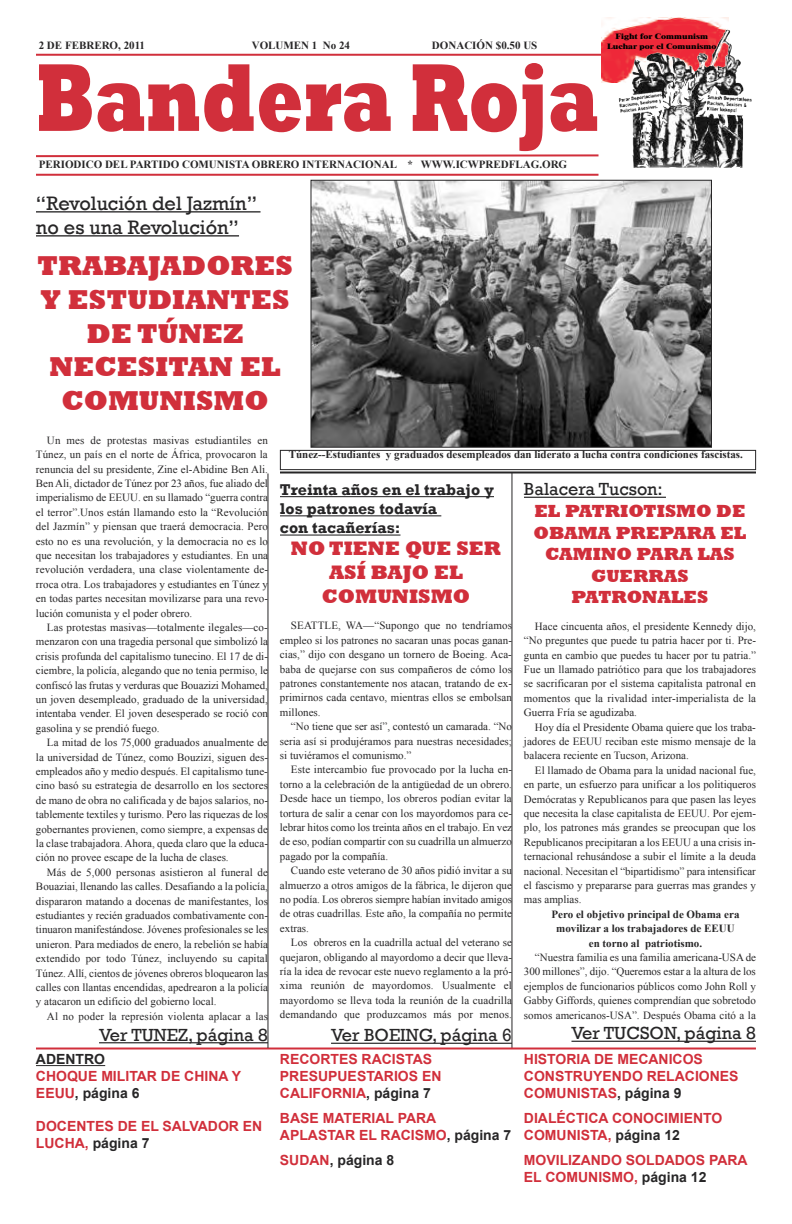
<style>
.page{position:relative;width:792px;height:1224px;background:#fff}
.page>*{position:absolute;margin:0;border:0;box-sizing:border-box;transform-origin:0 0}
.t1{font:800 98px "Rockwell";color:#d12f3b;scale:.7 1}
.t2{font:800 28px/33.6px "Rockwell";color:#d12f3b;text-align:center}
.t3{font:20px/24px "Rockwell";color:#272627}
.t4{font:800 20px/24px "Rockwell";color:#d12f3b;text-align:center}
.t5{font:18px "Rockwell";color:#272627}
.t6{font:800 18px/21.6px "Rockwell";color:#d12f3b;text-align:center}
.t7{font:700 16px/19.2px "Rockwell";color:#272627}
.t8{font:700 14px/16.8px "Arial";color:#d12f3b}
.t9{font:700 14px "Arial";color:#272627}
.t10{font:11px/14.4px "Times New Roman";color:#272627;text-align:justify}
.t11{font:700 11px/14.4px "Times New Roman";color:#272627;text-align:center}
.t12{font:800 7.7px/9.2px "Times";color:#000;text-align:center;scale:1.22 1}
.s1{color:#272627}
.s2{color:#d12f3b}
</style>
<div class="page">
<svg style="left:36px;top:154px;width:563px;height:4px"></svg>
<hr style="left:36px;top:174px;width:563px;height:2px;background:#d12f3b">
<hr style="left:36px;top:54px;width:567px;height:2px;background:#d12f3b">
<svg style="left:601px;top:17px;width:151px;height:151px"></svg>
<img style="left:601px;top:18px;width:128px;height:64px">
<img style="left:620px;top:52px;width:43px;height:61px">
<img style="left:313px;top:182px;width:397px;height:264px">
<div style="left:311px;top:180px;width:401px;height:268px;border:1px solid #272627"></div>
<hr style="left:36px;top:1065px;width:69px;height:1px;background:#272627">
<hr style="left:99px;top:1042px;width:169px;height:1px;background:#272627">
<hr style="left:331px;top:1043px;width:181px;height:1px;background:#272627">
<hr style="left:571px;top:1041px;width:185px;height:1px;background:#272627">
<hr style="left:524px;top:497px;width:142px;height:1px;background:#272627">
<hr style="left:280px;top:496px;width:214px;height:1px;background:#272627">
<hr style="left:280px;top:515px;width:161px;height:1px;background:#272627">
<hr style="left:280px;top:535px;width:121px;height:1px;background:#272627">
<hr style="left:280px;top:472px;width:476px;height:2px;background:#272627">
<hr style="left:511px;top:472px;width:1px;height:576px;background:#272627">
<hr style="left:36px;top:1048px;width:720px;height:2px;background:#d12f3b">
<hr style="left:267px;top:473px;width:1px;height:575px;background:#272627">
<hr style="left:36px;top:211px;width:225px;height:2px;background:#272627">
<hr style="left:36px;top:235px;width:203px;height:2px;background:#272627">
<div style="left:280px;top:450px;width:476px;height:20px;border:1px solid #272627"></div>
<p class="t11" style="left:39px;top:39px;width:108px">2 DE FEBRERO, 2011</p>
<p class="t11" style="left:252px;top:39px;width:100px">VOLUMEN 1 No 24</p>
<p class="t11" style="left:432px;top:39px;width:107px">DONACIÓN $0.50 US</p>
<h1 class="t1" style="left:36px;top:38px;width:806px">BANDERA ROJA</h1>
<p class="t11" style="left:39px;top:157px;width:530px">PERIODICO DEL PARTIDO COMUNISTA OBRERO INTERNACIONAL * WWW.ICWPREDFLAG.ORG</p>
<p class="t12" style="left:607px;top:33px;width:91px">Fight for Communism<br>Luchar por el Comunismo</p>
<h3 class="t3" style="left:36px;top:191px;width:223px">“revolución del Jazmín” no es una revolución”</h3>
<h2 class="t2" style="left:37px;top:249px;width:257px">TRABAJADORES<br>Y ESTUDIANTES<br>DE TÚNEZ<br>NECESITAN EL<br>COMUNISMO</h2>
<p class="t10" style="left:36px;top:433px;width:234px;text-indent:11px">Un mes de protestas masivas estudiantiles en Túnez, un país en el norte de África, provocaron la renuncia del su presidente, Zine el-Abidine Ben Ali.<br>Ben Ali, dictador de Túnez por 23 años, fue aliado del imperialismo de EEUU. en su llamado “guerra contra el terror”.Unos están llamando esto la “Revolución del Jazmín” y piensan que traerá democracia. Pero esto no es una revolución, y la democracia no es lo que necesitan los trabajadores y estudiantes. En una revolución verdadera, una clase violentamente de&shy;rroca otra. Los trabajadores y estudiantes en Túnez y en todas partes necesitan movilizarse para una revo&shy;lución comunista y el poder obrero.</p>
<p class="t10" style="left:36px;top:620px;width:234px;text-indent:11px">Las protestas masivas—totalmente ilegales—co&shy;menzaron con una tragedia personal que simbolizó la crisis profunda del capitalismo tunecino. El 17 de di&shy;ciembre, la policía, alegando que no tenia permiso, le confiscó las frutas y verduras que Bouazizi Mohamed, un joven desempleado, graduado de la universidad, intentaba vender. El joven desesperado se roció con gasolina y se prendió fuego.</p>
<p class="t10" style="left:36px;top:735px;width:234px;text-indent:11px">La mitad de los 75,000 graduados anualmente de la universidad de Túnez, como Bouzizi, siguen des&shy;empleados año y medio después. El capitalismo tune&shy;cino basó su estrategia de desarrollo en los sectores de mano de obra no calificada y de bajos salarios, no&shy;tablemente textiles y turismo. Pero las riquezas de los gobernantes provienen, como siempre, a expensas de la clase trabajadora. Ahora, queda claro que la educa&shy;ción no provee escape de la lucha de clases.</p>
<p class="t10" style="left:36px;top:865px;width:234px;text-indent:11px">Más de 5,000 personas asistieron al funeral de Bouaziai, llenando las calles. Desafiando a la policía, dispararon matando a docenas de manifestantes, los estudiantes y recién graduados combativamente con&shy;tinuaron manifestándose. Jóvenes profesionales se les unieron. Para mediados de enero, la rebelión se había extendido por todo Túnez, incluyendo su capital Túnez. Allí, cientos de jóvenes obreros bloquearon las calles con llantas encendidas, apedrearon a la policía y atacaron un edificio del gobierno local.</p>
<p class="t10" style="left:47px;top:1009px;width:223px">Al no poder la represión violenta aplacar a las</p>
<p class="t9" style="left:36px;top:1052px;width:71px">ADENTRO</p>
<p class="t8" style="left:36px;top:1068px;width:207px">CHOQUE MILITAR DE CHINA Y<br>EEUU<span class="s1">, página 6</span></p>
<p class="t8" style="left:36px;top:1118px;width:228px">DOCENTES DE EL SALVADOR EN<br>LUCHA, <span class="s1">página 7</span></p>
<p class="t11" style="left:289px;top:447px;width:456px">Túnez--Estudiantes y graduados desempleados dan liderato a lucha contra condiciones fascistas.</p>
<h3 class="t5" style="left:524px;top:478px;width:140px">Balacera Tucson:</h3>
<h3 class="t6" style="left:534px;top:500px;width:214px">EL PATRIOTISMO DE<br>OBAMA PREPARA EL<br>CAMINO PARA LAS<br>GUERRAS<br>PATRONALES</h3>
<h3 class="t7" style="left:280px;top:480px;width:215px">Treinta años en el trabajo y los patrones todavía<br>con tacañerías:</h3>
<h3 class="t4" style="left:291px;top:536px;width:212px">NO TIENE QUE SER<br>ASÍ BAJO EL<br>COMUNISMO</h3>
<p class="t10" style="left:280px;top:618px;width:234px;text-indent:11px">SEATTLE, WA—“Supongo que no tendríamos empleo si los patrones no sacaran unas pocas ganan&shy;cias,” dijo con desgano un tornero de Boeing. Aca&shy;baba de quejarse con sus compañeros de cómo los patrones constantemente nos atacan, tratando de ex&shy;primirnos cada centavo, mientras ellos se embolsan millones.</p>
<p class="t10" style="left:280px;top:719px;width:234px;text-indent:11px">“No tiene que ser así”, contestó un camarada. “No seria así si produjéramos para nuestras necesidades; si tuviéramos el comunismo.”</p>
<p class="t10" style="left:280px;top:762px;width:234px;text-indent:11px">Este intercambio fue provocado por la lucha en&shy;torno a la celebración de la antigüedad de un obrero.<br>Desde hace un tiempo, los obreros podían evitar la tortura de salir a cenar con los mayordomos para ce&shy;lebrar hitos como los treinta años en el trabajo. En vez de eso, podían compartir con su cuadrilla un almuerzo pagado por la compañía.</p>
<p class="t10" style="left:280px;top:863px;width:234px;text-indent:11px">Cuando este veterano de 30 años pidió invitar a su almuerzo a otros amigos de la fábrica, le dijeron que no podía. Los obreros siempre habían invitado amigos de otras cuadrillas. Este año, la compañía no permite extras.</p>
<p class="t10" style="left:280px;top:935px;width:234px;text-indent:11px">Los obreros en la cuadrilla actual del veterano se quejaron, obligando al mayordomo a decir que lleva&shy;ría la idea de revocar este nuevo reglamento a la pró&shy;xima reunión de mayordomos. Usualmente el mayordomo se lleva toda la reunión de la cuadrilla demandando que produzcamos más por menos.</p>
<p class="t10" style="left:524px;top:619px;width:234px;text-indent:11px">Hace cincuenta años, el presidente Kennedy dijo, “No preguntes que puede tu patria hacer por ti. Pre&shy;gunta en cambio que puedes tu hacer por tu patria.” Fue un llamado patriótico para que los trabajadores se sacrificaran por el sistema capitalista patronal en momentos que la rivalidad inter-imperialista de la Guerra Fría se agudizaba.</p>
<p class="t10" style="left:524px;top:720px;width:234px;text-indent:11px">Hoy día el Presidente Obama quiere que los traba&shy;jadores de EEUU reciban este mismo mensaje de la balacera reciente en Tucson, Arizona.</p>
<p class="t10" style="left:524px;top:763px;width:234px;text-indent:11px">El llamado de Obama para la unidad nacional fue, en parte, un esfuerzo para unificar a los politiqueros Demócratas y Republicanos para que pasen las leyes que necesita la clase capitalista de EEUU. Por ejem&shy;plo, los patrones más grandes se preocupan que los Republicanos precipitaran a los EEUU a una crisis in&shy;ternacional rehusándose a subir el límite a la deuda nacional. Necesitan el “bipartidismo” para intensificar el fascismo y prepararse para guerras mas grandes y mas amplias.</p>
<p class="t11" style="left:551px;top:907px;width:190px">Pero el objetivo principal de Obama era movilizar a los trabajadores de EEUU en torno al patriotismo.</p>
<p class="t10" style="left:524px;top:950px;width:234px;text-indent:11px">“Nuestra familia es una familia americana-USA de 300 millones”, dijo. “Queremos estar a la altura de los ejemplos de funcionarios públicos como John Roll y Gabby Giffords, quienes comprendían que sobretodo somos americanos-USA”. Después Obama citó a la</p>
<h3 class="t5" style="left:99px;top:1024px;width:170px">Ver TuneZ, página 8</h3>
<h3 class="t5" style="left:331px;top:1024px;width:182px">Ver BOeinG, página 6</h3>
<h3 class="t5" style="left:571px;top:1022px;width:186px">Ver TuCSOn, página 8</h3>
<p class="t8" style="left:280px;top:1051px;width:163px">RECORTES RACISTAS<br>PRESUPUESTARIOS EN<br>CALIFORNIA<span class="s1">, página 7</span></p>
<p class="t8" style="left:280px;top:1110px;width:233px">BASE MATERIAL PARA<br>APLASTAR EL RACISMO<span class="s1">, página 7</span></p>
<p class="t9" style="left:280px;top:1152px;width:116px"><span class="s2">SUDAN</span>, página 8</p>
<p class="t8" style="left:524px;top:1051px;width:216px">HISTORIA DE MECANICOS<br>CONSTRUYENDO RELACIONES<br>COMUNISTAS<span class="s1">, página 9</span></p>
<p class="t8" style="left:524px;top:1110px;width:200px">DIALÉCTICA CONOCIMIENTO<br>COMUNISTA, <span class="s1">página 12</span></p>
<p class="t8" style="left:524px;top:1152px;width:225px">MOVILIZANDO SOLDADOS PARA<br>EL COMUNISMO, <span class="s1">página 12</span></p>
</div>
